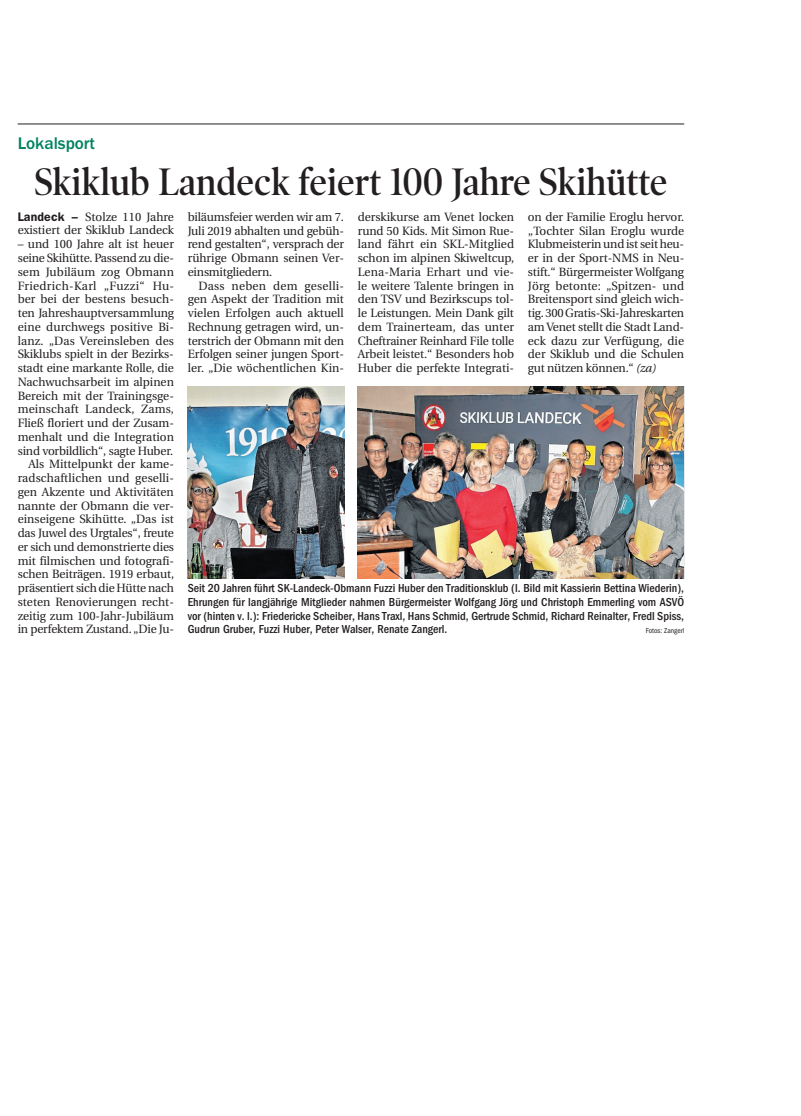
<style>
.page{position:relative;width:801px;height:1116px;background:#fff}
.page>*{position:absolute;margin:0;border:0;box-sizing:border-box;transform-origin:0 0}
.t1{font:600 38.75px "Poynter OS Display";color:#231f20;scale:.92 1}
.t2{font:500 17.5px "Franklin Gothic";color:#00835f}
.t3{font:12px/13.8px "Utopia";letter-spacing:-.005em;color:#231f20}
.t4{font:500 condensed 12px/13.8px "Franklin Gothic";color:#231f20;text-align:justify}
.t5{font:condensed 7.5px "Franklin Gothic";color:#231f20}
.s1{font-family:"Franklin Gothic";font-weight:600;font-size:12.5px}
.s2{font-style:italic}
</style>
<div class="page">
<hr style="left:18px;top:124px;width:666px;height:1px;background:#231f20">
<img style="left:188px;top:387px;width:156px;height:191px">
<img style="left:358px;top:387px;width:326px;height:192px">
<h2 class="t2" style="left:18px;top:134px;width:79px">Lokalsport</h2>
<h1 class="t1" style="left:34px;top:160px;width:690px">Skiklub Landeck feiert 100 Jahre Skihütte</h1>
<p class="t3" style="left:18px;top:210px;width:158px"><span class="s1">Landeck –</span> Stolze 110 Jahre existiert der Skiklub Landeck</p>
<p class="t3" style="left:18px;top:237px;width:158px;text-align:right">– und 100 Jahre alt ist heuer seine Skihütte. Passend zu die&shy;sem Jubiläum zog Obmann<br>Friedrich-Karl „Fuzzi“ Hu&shy;ber bei der bestens besuch&shy;ten Jahreshauptversammlung eine durchwegs positive Bi&shy;lanz. „Das Vereinsleben des<br>Skiklubs spielt in der Bezirks&shy;stadt eine markante Rolle, die<br>Nachwuchsarbeit im alpinen<br>Bereich mit der Trainingsge&shy;meinschaft Landeck, Zams,<br>Fließ floriert und der Zusam&shy;menhalt und die Integration sind vorbildlich“, sagte Huber.<br>Als Mittelpunkt der kame&shy;radschaftlichen und geselli&shy;gen Akzente und Aktivitäten nannte der Obmann die ver&shy;einseigene Skihütte. „Das ist das Juwel des Urgtales“, freute er sich und demonstrierte dies mit filmischen und fotografi&shy;schen Beiträgen. 1919 erbaut, präsentiert sich die Hütte nach steten Renovierungen recht&shy;zeitig zum 100-Jahr-Jubiläum in perfektem Zustand. „Die Ju-</p>
<p class="t3" style="left:188px;top:210px;width:158px;text-align:justify">biläumsfeier werden wir am 7.<br>Juli 2019 abhalten und gebüh&shy;rend gestalten“, versprach der rührige Obmann seinen Ver&shy;einsmitgliedern.</p>
<p class="t3" style="left:188px;top:279px;width:158px;text-align:justify;text-indent:11px">Dass neben dem geselli&shy;gen Aspekt der Tradition mit vielen Erfolgen auch aktuell Rechnung getragen wird, un&shy;terstrich der Obmann mit den Erfolgen seiner jungen Sport&shy;ler. „Die wöchentlichen Kin-</p>
<p class="t3" style="left:358px;top:210px;width:158px">derskikurse am Venet locken rund 50 Kids. Mit Simon Rue&shy;land fährt ein SKL-Mitglied schon im alpinen Skiweltcup,<br>Lena-Maria Erhart und vie&shy;le weitere Talente bringen in den TSV und Bezirkscups tol&shy;le Leistungen. Mein Dank gilt dem Trainerteam, das unter<br>Cheftrainer Reinhard File tolle<br>Arbeit leistet.“ Besonders hob<br>Huber die perfekte Integrati-</p>
<p class="t3" style="left:528px;top:210px;width:158px">on der Familie Eroglu hervor. „Tochter Silan Eroglu wurde<br>Klubmeisterin und ist seit heu&shy;er in der Sport-NMS in Neu&shy;stift.“ Bürgermeister Wolfgang<br>Jörg betonte: „Spitzen- und<br>Breitensport sind gleich wich&shy;tig. 300 Gratis-Ski-Jahreskarten am Venet stellt die Stadt Land&shy;eck dazu zur Verfügung, die der Skiklub und die Schulen gut nützen können.“ <span class="s2">(za)</span></p>
<p class="t4" style="left:188px;top:581px;width:498px">Seit 20 Jahren führt SK-Landeck-Obmann Fuzzi Huber den Traditionsklub (l. Bild mit Kassierin Bettina Wiederin), Ehrungen für langjährige Mitglieder nahmen Bürgermeister Wolfgang Jörg und Christoph Emmerling vom ASVÖ vor (hinten v. l.): Friedericke Scheiber, Hans Traxl, Hans Schmid, Gertrude Schmid, Richard Reinalter, Fredl Spiss, Gudrun Gruber, Fuzzi Huber, Peter Walser, Renate Zangerl.</p>
<p class="t5" style="left:646px;top:627px;width:40px">Fotos: Zangerl</p>
</div>
